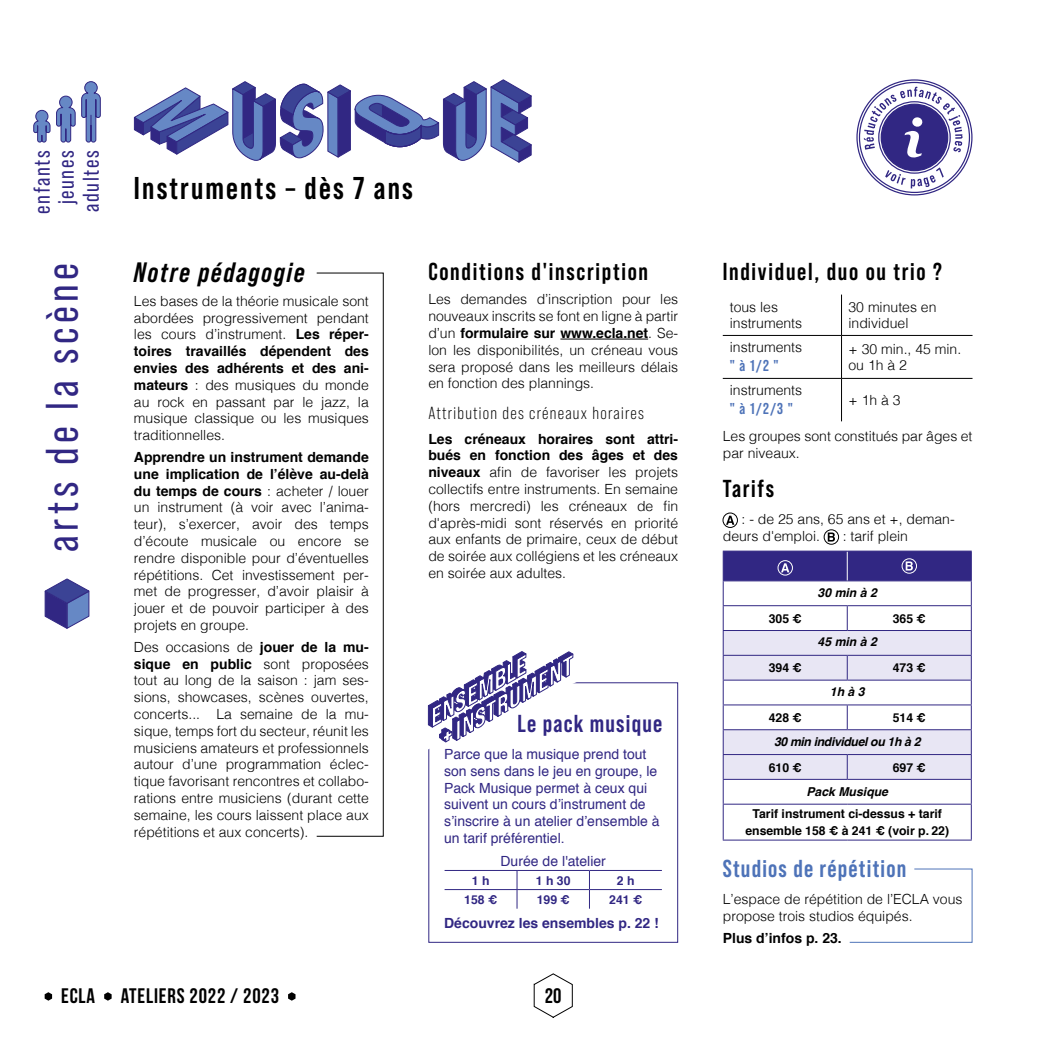
<style>
.page{position:relative;width:1042px;height:1042px;background:#fff}
.page>*{position:absolute;margin:0;border:0;box-sizing:border-box;transform-origin:0 0}
.t1{font:45.5px "Bebas Neue Pro";letter-spacing:.1em;color:#312783}
.t2{font:700 31.5px "Bebas Neue Pro";letter-spacing:.07em;color:#000}
.t3{font:italic 700 28px "Bebas Neue Pro";letter-spacing:.07em;color:#000}
.t4{font:700 24.5px "Bebas Neue Pro";letter-spacing:.07em;color:#000}
.t5{font:700 24.5px "Bebas Neue Pro";letter-spacing:.05em;color:#4e73b8}
.t6{font:700 24.5px "Bebas Neue Pro";letter-spacing:.05em;color:#312783}
.t7{font:22.75px/24.5px "Bebas Neue Pro";letter-spacing:.07em;color:#312783;text-align:center}
.t8{font:700 21px "Bebas Neue";letter-spacing:.04em;color:#000}
.t9{font:17.5px "Bebas Neue Pro";letter-spacing:.07em;color:#000}
.t10{font:700 15.75px "Bebas Neue Pro";color:#4e73b8}
.t11{font:300 14px/16.8px "Helvetica";color:#000}
.t12{font:14px/16.8px "Helvetica";color:#312783}
.t13{font:700 14px "Helvetica";color:#312783}
.t14{font:700 14px "Helvetica";color:#000}
.t15{font:700 12.25px/16.8px "Helvetica";color:#000;text-align:center}
.t16{font:italic 700 12.25px "Helvetica";color:#000}
.t17{font:italic 700 12.25px "Helvetica";letter-spacing:-.03em;color:#000}
.t18{font:700 12.25px "Helvetica";color:#312783}
.s1{font-weight:700}
</style>
<div class="page">
<svg style="left:45px;top:992px;width:7px;height:8px"></svg>
<svg style="left:104px;top:992px;width:8px;height:8px"></svg>
<svg style="left:288px;top:992px;width:7px;height:8px"></svg>
<svg style="left:533px;top:973px;width:40px;height:45px"></svg>
<hr style="left:560px;top:339px;width:88px;height:1px;background:#000">
<svg style="left:133px;top:79px;width:399px;height:84px"></svg>
<svg style="left:44px;top:578px;width:46px;height:51px"></svg>
<svg style="left:33px;top:81px;width:68px;height:62px"></svg>
<div style="left:316px;top:273px;width:68px;height:563px;border:1px solid #000"></div>
<hr style="left:841px;top:295px;width:1px;height:40px;background:#000">
<hr style="left:841px;top:336px;width:1px;height:42px;background:#000">
<hr style="left:841px;top:379px;width:1px;height:42px;background:#000">
<hr style="left:723px;top:335px;width:118px;height:1px;background:#000">
<hr style="left:841px;top:335px;width:131px;height:1px;background:#000">
<hr style="left:723px;top:378px;width:118px;height:1px;background:#000">
<hr style="left:841px;top:378px;width:131px;height:1px;background:#000">
<div style="left:723px;top:513px;width:14px;height:15px;border:1px solid #000;border-radius:50%"></div>
<svg style="left:726px;top:516px;width:8px;height:9px"></svg>
<div style="left:824px;top:529px;width:15px;height:15px;border:1px solid #000;border-radius:50%"></div>
<svg style="left:828px;top:532px;width:7px;height:9px"></svg>
<hr style="left:971px;top:804px;width:1px;height:35px;background:#312783">
<hr style="left:723px;top:804px;width:124px;height:1px;background:#312783">
<hr style="left:847px;top:804px;width:125px;height:1px;background:#312783">
<hr style="left:723px;top:804px;width:1px;height:35px;background:#312783">
<hr style="left:723px;top:839px;width:124px;height:1px;background:#312783">
<hr style="left:847px;top:839px;width:125px;height:1px;background:#312783">
<svg style="left:723px;top:551px;width:249px;height:253px"></svg>
<div style="left:428px;top:682px;width:250px;height:261px;border:1px solid #312783"></div>
<svg style="left:427px;top:651px;width:181px;height:107px"></svg>
<hr style="left:444px;top:870px;width:73px;height:1px;background:#312783">
<hr style="left:517px;top:870px;width:72px;height:1px;background:#312783">
<hr style="left:589px;top:870px;width:73px;height:1px;background:#312783">
<hr style="left:444px;top:889px;width:73px;height:1px;background:#312783">
<hr style="left:517px;top:889px;width:72px;height:1px;background:#312783">
<svg style="left:516px;top:871px;width:1px;height:37px"></svg>
<hr style="left:589px;top:889px;width:73px;height:1px;background:#312783">
<svg style="left:589px;top:871px;width:1px;height:37px"></svg>
<svg style="left:849px;top:868px;width:124px;height:75px"></svg>
<div style="left:881px;top:104px;width:66px;height:67px;background:#312783;border-radius:50%"></div>
<svg style="left:864px;top:87px;width:98px;height:71px"></svg>
<svg style="left:885px;top:167px;width:59px;height:21px"></svg>
<h3 class="t7" style="left:30px;top:214px;width:65px;rotate:-90deg">enfants jeunes adultes</h3>
<h1 class="t1" style="left:36px;top:552px;width:290px;rotate:-90deg">arts de la scène</h1>
<h2 class="t2" style="left:134px;top:170px;width:281px">Instruments – dès 7 ans</h2>
<h3 class="t3" style="left:134px;top:256px;width:172px">Notre pédagogie</h3>
<p class="t11" style="left:134px;top:291px;width:236px;text-align:justify">Les bases de la théorie musicale sont abordées progressivement pendant les cours d’instrument. <span class="s1">Les réper&shy;toires travaillés dépendent des envies des adhérents et des ani&shy;mateurs</span> : des musiques du monde au rock en passant par le jazz, la musique classique ou les musiques traditionnelles.</p>
<p class="t11" style="left:134px;top:448px;width:236px;text-align:justify"><span class="s1">Apprendre un instrument demande une implication de l’élève au-delà du temps de cours</span> : acheter / louer un instrument (à voir avec l’anima&shy;teur), s’exercer, avoir des temps d’écoute musicale ou encore se rendre disponible pour d’éventuelles répétitions. Cet investissement per&shy;met de progresser, d’avoir plaisir à jouer et de pouvoir participer à des projets en groupe.</p>
<p class="t11" style="left:134px;top:637px;width:236px;text-align:justify">Des occasions de <span class="s1">jouer de la mu&shy;sique en public</span> sont proposées tout au long de la saison : jam ses&shy;sions, showcases, scènes ouvertes, concerts... La semaine de la mu&shy;sique, temps fort du secteur, réunit les musiciens amateurs et professionnels autour d’une programmation éclec&shy;tique favorisant rencontres et collabo&shy;rations entre musiciens (durant cette semaine, les cours laissent place aux répétitions et aux concerts).</p>
<h3 class="t4" style="left:428px;top:258px;width:221px">Conditions d'inscription</h3>
<p class="t11" style="left:428px;top:290px;width:251px;text-align:justify">Les demandes d’inscription pour les nouveaux inscrits se font en ligne à partir d’un <span class="s1">formulaire sur www.ecla.net</span>. Se&shy;lon les disponibilités, un créneau vous sera proposé dans les meilleurs délais en fonction des plannings.</p>
<p class="t9" style="left:428px;top:403px;width:217px">Attribution des créneaux horaires</p>
<p class="t11" style="left:428px;top:429px;width:251px;text-align:justify"><span class="s1">Les créneaux horaires sont attri&shy;bués en fonction des âges et des niveaux</span> afin de favoriser les projets collectifs entre instruments. En semaine (hors mercredi) les créneaux de fin d'après-midi sont réservés en priorité aux enfants de primaire, ceux de début de soirée aux collégiens et les créneaux en soirée aux adultes.</p>
<h3 class="t6" style="left:517px;top:710px;width:146px">Le pack musique</h3>
<p class="t12" style="left:444px;top:746px;width:217px">Parce que la musique prend tout son sens dans le jeu en groupe, le<br>Pack Musique permet à ceux qui suivent un cours d’instrument de s’inscrire à un atelier d’ensemble à un tarif préférentiel.</p>
<p class="t12" style="left:500px;top:852px;width:107px">Durée de l'atelier</p>
<p class="t18" style="left:472px;top:870px;width:19px">1 h</p>
<p class="t18" style="left:536px;top:870px;width:36px">1 h 30</p>
<p class="t18" style="left:617px;top:870px;width:19px">2 h</p>
<p class="t18" style="left:464px;top:889px;width:34px">158 €</p>
<p class="t18" style="left:537px;top:889px;width:34px">199 €</p>
<p class="t18" style="left:609px;top:889px;width:34px">241 €</p>
<p class="t13" style="left:444px;top:912px;width:216px">Découvrez les ensembles p. 22 !</p>
<h3 class="t8" style="left:61px;top:984px;width:219px">ECLA ATELIERS 2022 / 2023</h3>
<h3 class="t8" style="left:545px;top:984px;width:18px">20</h3>
<h3 class="t4" style="left:723px;top:258px;width:221px">Individuel, duo ou trio ?</h3>
<p class="t11" style="left:730px;top:297px;width:74px">tous les instruments</p>
<p class="t11" style="left:848px;top:297px;width:89px">30 minutes en individuel</p>
<p class="t11" style="left:730px;top:338px;width:74px">instruments</p>
<p class="t10" style="left:730px;top:357px;width:50px">" à 1/2 "</p>
<p class="t11" style="left:848px;top:339px;width:114px">+ 30 min., 45 min. ou 1h à 2</p>
<p class="t11" style="left:730px;top:381px;width:74px">instruments</p>
<p class="t10" style="left:730px;top:400px;width:65px">" à 1/2/3 "</p>
<p class="t11" style="left:848px;top:390px;width:54px">+ 1h à 3</p>
<p class="t11" style="left:723px;top:427px;width:251px">Les groupes sont constitués par âges et par niveaux.</p>
<h3 class="t4" style="left:723px;top:475px;width:53px">Tarifs</h3>
<p class="t11" style="left:723px;top:509px;width:233px;text-indent:19px">: - de 25 ans, 65 ans et +, deman&shy;deurs d'emploi.</p>
<p class="t11" style="left:842px;top:526px;width:67px">: tarif plein</p>
<p class="t16" style="left:817px;top:582px;width:61px">30 min à 2</p>
<p class="t15" style="left:769px;top:610px;width:34px">305 €</p>
<p class="t15" style="left:893px;top:610px;width:34px">365 €</p>
<p class="t16" style="left:817px;top:632px;width:61px">45 min à 2</p>
<p class="t15" style="left:769px;top:660px;width:34px">394 €</p>
<p class="t15" style="left:893px;top:660px;width:34px">473 €</p>
<p class="t16" style="left:830px;top:681px;width:36px">1h à 3</p>
<p class="t15" style="left:769px;top:709px;width:34px">428 €</p>
<p class="t15" style="left:893px;top:709px;width:34px">514 €</p>
<p class="t17" style="left:774px;top:731px;width:148px">30 min individuel ou 1h à 2</p>
<p class="t15" style="left:769px;top:759px;width:34px">610 €</p>
<p class="t15" style="left:893px;top:759px;width:34px">697 €</p>
<p class="t16" style="left:806px;top:782px;width:83px">Pack Musique</p>
<p class="t15" style="left:745px;top:806px;width:205px">Tarif instrument ci-dessus + tarif ensemble 158 € à 241 € (voir p. 22)</p>
<h3 class="t5" style="left:723px;top:855px;width:185px">Studios de répétition</h3>
<p class="t11" style="left:723px;top:890px;width:241px">L’espace de répétition de l’ECLA vous propose trois studios équipés.</p>
<p class="t14" style="left:723px;top:926px;width:121px">Plus d’infos p. 23.</p>
</div>
